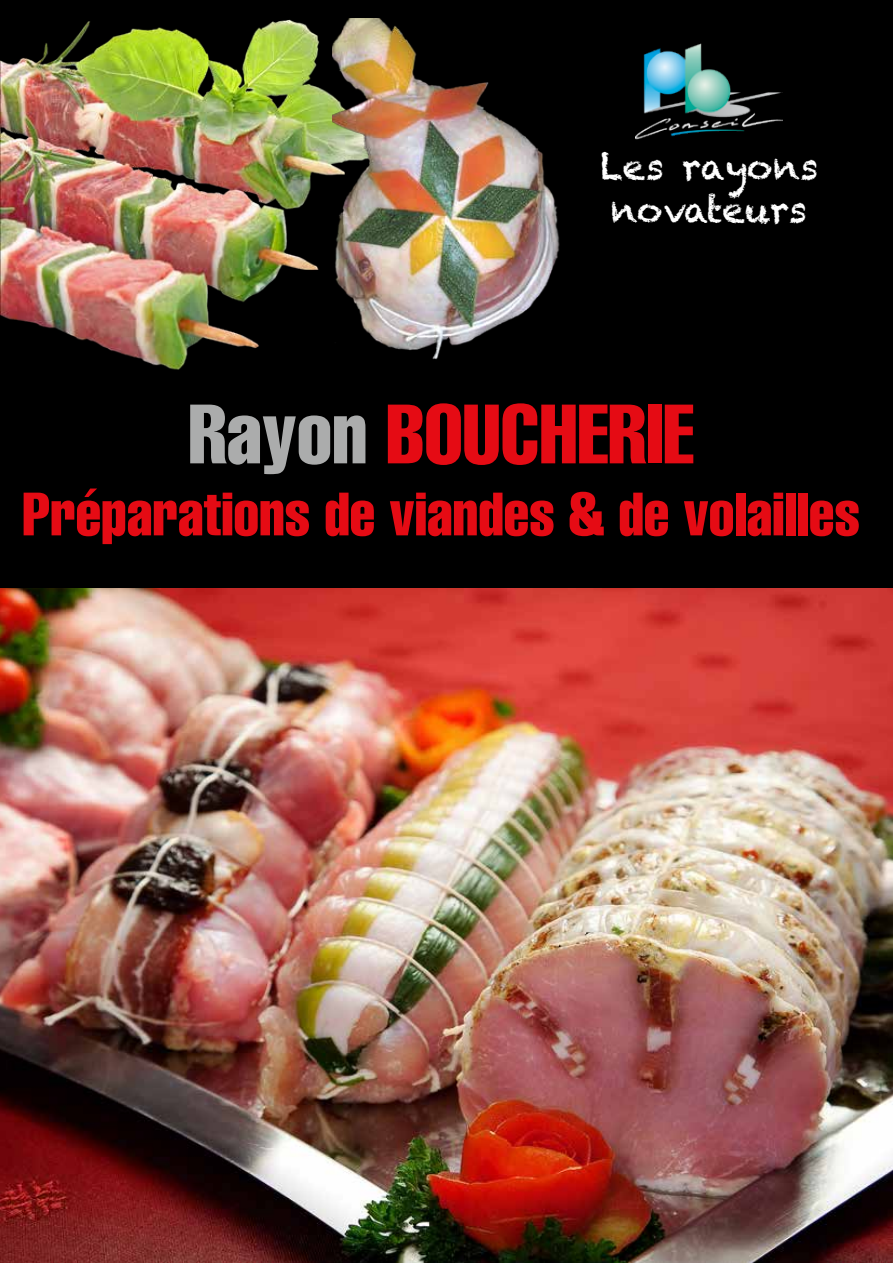
<style>
.page{position:relative;width:893px;height:1263px;background:#000}
.page>*{position:absolute;margin:0;border:0;box-sizing:border-box;transform-origin:0 0}
.t1{font:extra-condensed 82.5px "Helvetica";color:#e50b14}
.t2{font:extra-condensed 60px "Helvetica";color:#e50b14}
.t3{font:36px/43.2px "Chalkduster";color:#fff;text-align:center}
.s1{color:#abacac}
</style>
<div class="page">
<img style="left:635px;top:43px;width:148px;height:97px">
<img style="left:0;top:18px;width:381px;height:352px">
<img style="left:332px;top:19px;width:228px;height:343px">
<img style="left:0;top:589px;width:893px;height:674px">
<p class="t3" style="left:600px;top:145px;width:220px">Les rayons novateurs</p>
<h1 class="t1" style="left:189px;top:388px;width:507px"><span class="s1">Rayon</span> BOUCHERIE</h1>
<p class="t2" style="left:23px;top:481px;width:839px">Préparations de viandes &amp; de volailles</p>
</div>
